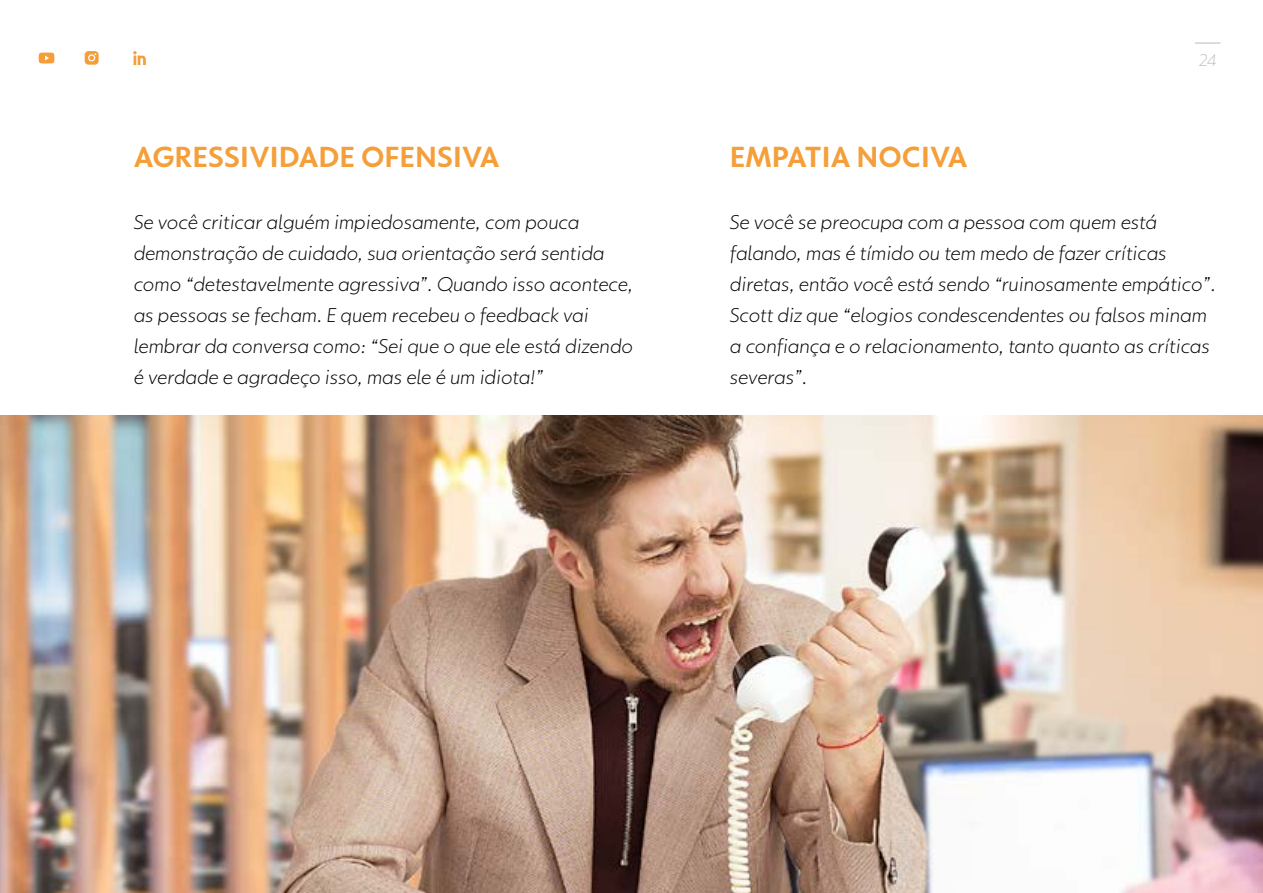
<style>
.page{position:relative;width:1263px;height:893px;background:#fff}
.page>*{position:absolute;margin:0;border:0;box-sizing:border-box;transform-origin:0 0}
.t1{font:700 28.5px "Globotipo Texto";letter-spacing:.02em;color:#f49f39}
.t2{font:italic 300 19.5px/31px "Globotipo Texto";color:#000}
.t3{font:italic 300 16.5px "Globotipo Texto";color:#bcbec0}
</style>
<div class="page">
<svg style="left:1195px;top:43px;width:25px;height:1px"></svg>
<svg style="left:133px;top:51px;width:13px;height:14px"></svg>
<svg style="left:39px;top:53px;width:16px;height:11px"></svg>
<svg style="left:85px;top:51px;width:14px;height:14px"></svg>
<img style="left:0;top:415px;width:1263px;height:478px">
<h1 class="t1" style="left:134px;top:140px;width:367px">AGRESSIVIDADE OFENSIVA</h1>
<p class="t2" style="left:134px;top:206px;width:501px">Se você criticar alguém impiedosamente, com pouca demonstração de cuidado, sua orientação será sentida como “detestavelmente agressiva”. Quando isso acontece, as pessoas se fecham. E quem recebeu o feedback vai lembrar da conversa como: “Sei que o que ele está dizendo é verdade e agradeço isso, mas ele é um idiota!”</p>
<h1 class="t1" style="left:730px;top:140px;width:239px">EMPATIA NOCIVA</h1>
<p class="t3" style="left:1199px;top:50px;width:19px">24</p>
<p class="t2" style="left:730px;top:206px;width:488px">Se você se preocupa com a pessoa com quem está falando, mas é tímido ou tem medo de fazer críticas diretas, então você está sendo “ruinosamente empático”.<br>Scott diz que “elogios condescendentes ou falsos minam a confiança e o relacionamento, tanto quanto as críticas severas”.</p>
</div>
